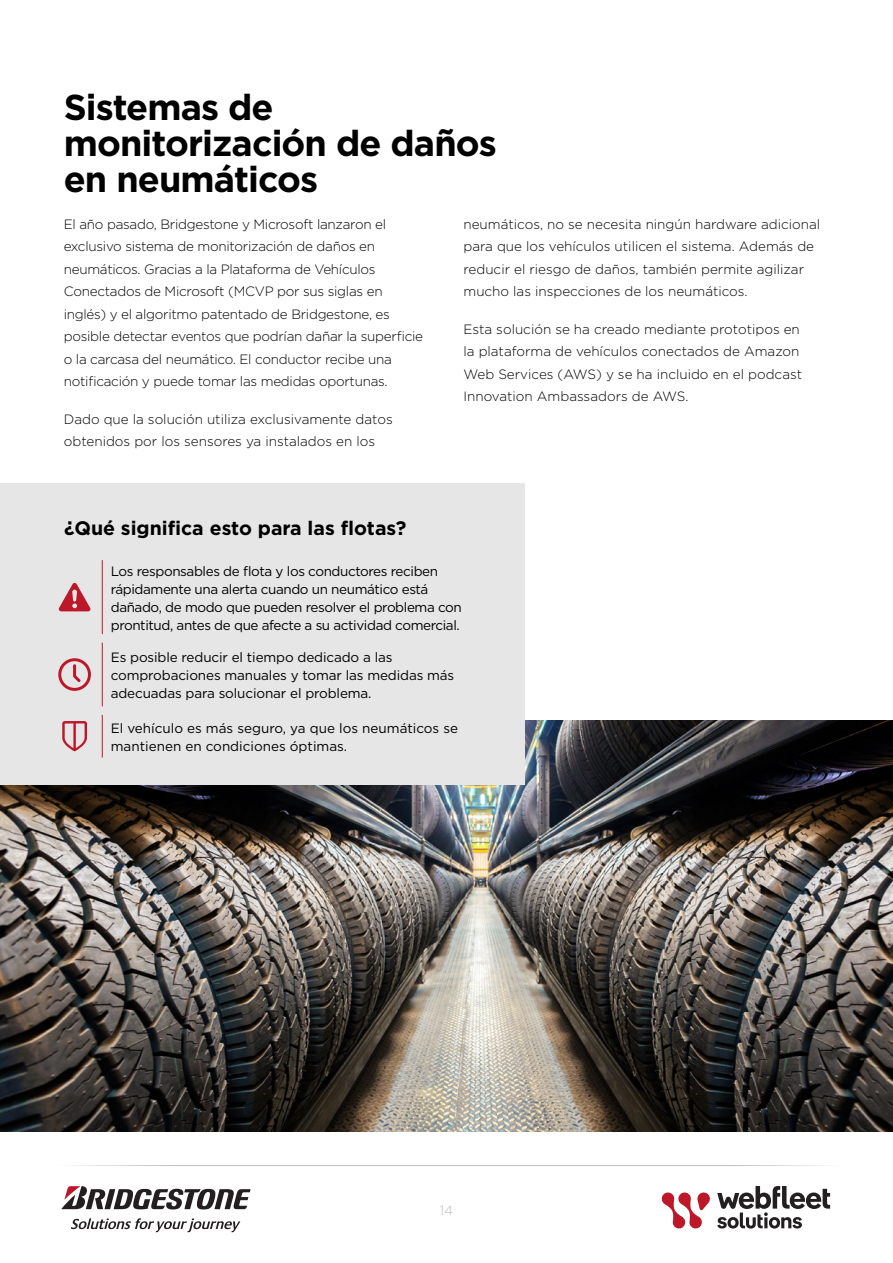
<style>
.page{position:relative;width:893px;height:1263px;background:#fff}
.page>*{position:absolute;margin:0;border:0;box-sizing:border-box;transform-origin:0 0}
.t1{font:700 36px/36px "Gotham";letter-spacing:-.025em;color:#000}
.t2{font:700 19.5px "Gotham";color:#000}
.t3{font:300 13.5px/22.5px "Gotham";letter-spacing:-.015em;color:#000}
.t4{font:13.5px/18px "Gotham";letter-spacing:-.03em;color:#000}
.t5{font:13.5px/18px "Gotham";letter-spacing:-.01em;color:#000}
.t6{font:13.5px/18px "Gotham";color:#000}
.t7{font:300 13.5px "Gotham";color:#bcbdc0}
</style>
<div class="page">
<hr style="left:53px;top:1165px;width:787px;height:1px;background:#bcbdc0">
<svg style="left:61px;top:1186px;width:190px;height:23px"></svg>
<svg style="left:71px;top:1218px;width:169px;height:14px"></svg>
<svg style="left:717px;top:1186px;width:113px;height:42px"></svg>
<svg style="left:661px;top:1192px;width:49px;height:37px"></svg>
<img style="left:0;top:721px;width:893px;height:410px">
<div style="left:0;top:483px;width:525px;height:302px;background:#e6e6e6"></div>
<hr style="left:102px;top:560px;width:1px;height:74px;background:#bd182a">
<hr style="left:102px;top:643px;width:1px;height:63px;background:#bd182a">
<hr style="left:102px;top:715px;width:1px;height:42px;background:#bd182a">
<svg style="left:59px;top:583px;width:32px;height:28px"></svg>
<svg style="left:58px;top:658px;width:33px;height:33px"></svg>
<svg style="left:62px;top:721px;width:25px;height:30px"></svg>
<h1 class="t1" style="left:64px;top:89px;width:435px">Sistemas de monitorización de daños en neumáticos</h1>
<p class="t3" style="left:64px;top:212px;width:361px">El año pasado, Bridgestone y Microsoft lanzaron el exclusivo sistema de monitorización de daños en neumáticos. Gracias a la Plataforma de Vehículos Conectados de Microsoft (MCVP por sus siglas en inglés) y el algoritmo patentado de Bridgestone, es posible detectar eventos que podrían dañar la superficie o la carcasa del neumático. El conductor recibe una notificación y puede tomar las medidas oportunas.</p>
<p class="t3" style="left:64px;top:407px;width:330px">Dado que la solución utiliza exclusivamente datos obtenidos por los sensores ya instalados en los</p>
<p class="t3" style="left:463px;top:212px;width:358px">neumáticos, no se necesita ningún hardware adicional para que los vehículos utilicen el sistema. Además de reducir el riesgo de daños, también permite agilizar mucho las inspecciones de los neumáticos.</p>
<p class="t3" style="left:463px;top:317px;width:340px">Esta solución se ha creado mediante prototipos en la plataforma de vehículos conectados de Amazon Web Services (AWS) y se ha incluido en el podcast Innovation Ambassadors de AWS.</p>
<h2 class="t2" style="left:64px;top:515px;width:344px">¿Qué significa esto para las flotas?</h2>
<p class="t4" style="left:111px;top:561px;width:353px">Los responsables de flota y los conductores reciben rápidamente una alerta cuando un neumático está dañado, de modo que pueden resolver el problema con prontitud, antes de que afecte a su actividad comercial.</p>
<p class="t5" style="left:111px;top:648px;width:345px">Es posible reducir el tiempo dedicado a las comprobaciones manuales y tomar las medidas más adecuadas para solucionar el problema.</p>
<p class="t6" style="left:111px;top:718px;width:349px">El vehículo es más seguro, ya que los neumáticos se mantienen en condiciones óptimas.</p>
<p class="t7" style="left:440px;top:1201px;width:15px">14</p>
</div>
